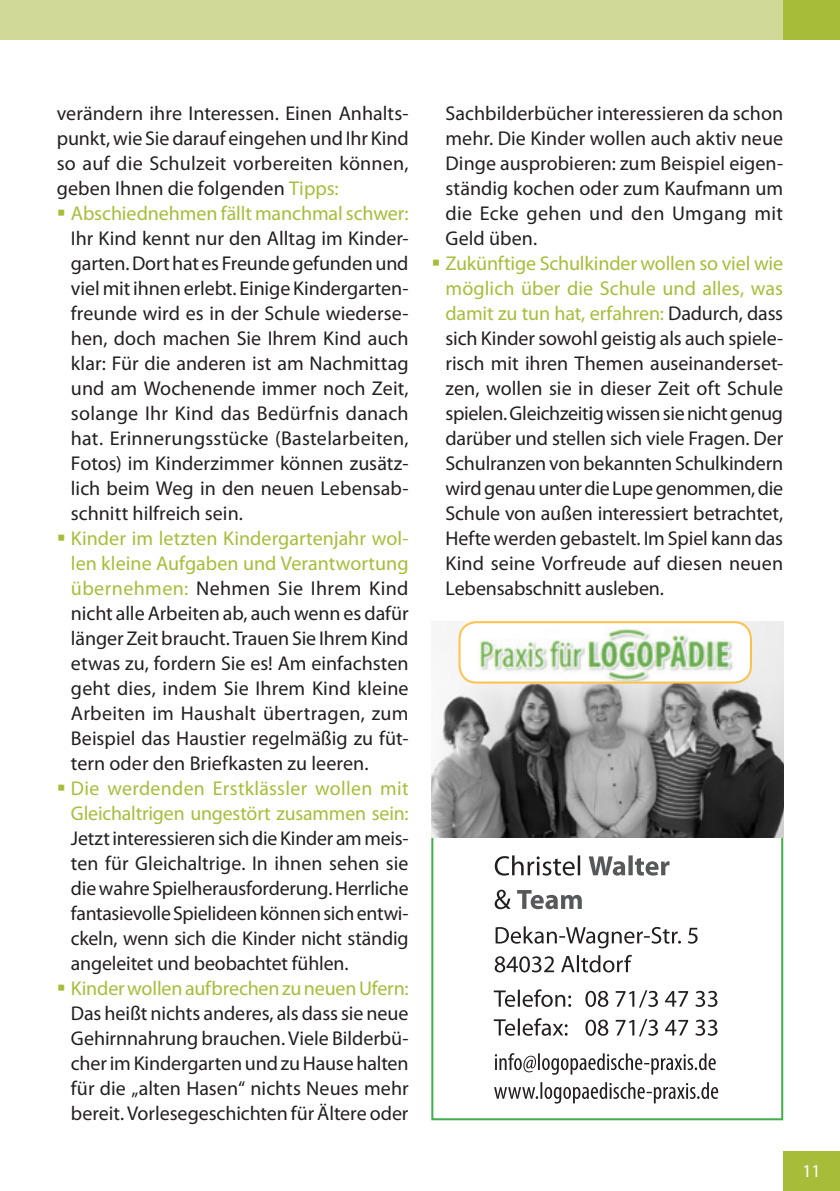
<style>
.page{position:relative;width:840px;height:1191px;background:#fff}
.page>*{position:absolute;margin:0;border:0;box-sizing:border-box;transform-origin:0 0}
.t1{font:20px/25px "Myriad Pro";color:#231f20;text-align:justify}
.t2{font:20px/25px "Myriad Pro";color:#a7bd39;text-align:right}
.t3{font:18px "Myriad Pro";color:#fff}
.s1{color:#a7bd39}
</style>
<div class="page">
<div style="left:782px;top:1151px;width:57px;height:40px;background:#a7bd39"></div>
<div style="left:0;top:0;width:839px;height:40px;background:#d0da96"></div>
<div style="left:782px;top:0;width:57px;height:40px;background:#a7bd39"></div>
<div style="left:431px;top:732px;width:351px;height:388px;border:2px solid #40ae49"></div>
<img style="left:431px;top:621px;width:351px;height:216px">
<div style="left:459px;top:622px;width:291px;height:60px;background:#fff;border-radius:17px"></div>
<img style="left:480px;top:629px;width:253px;height:51px">
<div style="left:458px;top:621px;width:293px;height:62px;border:2px solid #fec24c;border-radius:17px"></div>
<svg style="left:494px;top:855px;width:86px;height:20px"></svg>
<svg style="left:588px;top:855px;width:81px;height:20px"></svg>
<svg style="left:494px;top:889px;width:16px;height:20px"></svg>
<svg style="left:517px;top:890px;width:64px;height:19px"></svg>
<svg style="left:495px;top:926px;width:202px;height:22px"></svg>
<svg style="left:494px;top:955px;width:137px;height:17px"></svg>
<svg style="left:493px;top:989px;width:224px;height:18px"></svg>
<svg style="left:493px;top:1018px;width:224px;height:18px"></svg>
<svg style="left:494px;top:1053px;width:221px;height:21px"></svg>
<svg style="left:494px;top:1082px;width:223px;height:21px"></svg>
<p class="t1" style="left:57px;top:100px;width:353px">verändern ihre Interessen. Einen Anhalts&shy;punkt, wie Sie darauf eingehen und Ihr Kind so auf die Schulzeit vorbereiten können, geben Ihnen die folgenden <span class="s1">Tipps:</span></p>
<p class="t1" style="left:71px;top:200px;width:339px;text-indent:-14px"><span class="s1">▪ Abschiednehmen fällt manchmal schwer:<br></span>Ihr Kind kennt nur den Alltag im Kinder&shy;garten. Dort hat es Freunde gefunden und viel mit ihnen erlebt. Einige Kindergarten&shy;freunde wird es in der Schule wiederse&shy;hen, doch machen Sie Ihrem Kind auch klar: Für die anderen ist am Nachmittag und am Wochenende immer noch Zeit, solange Ihr Kind das Bedürfnis danach hat. Erinnerungsstücke (Bastelarbeiten, Fotos) im Kinderzimmer können zusätz&shy;lich beim Weg in den neuen Lebensab&shy;schnitt hilfreich sein.</p>
<p class="t1" style="left:71px;top:525px;width:339px;text-indent:-14px"><span class="s1">▪ Kinder im letzten Kindergartenjahr wol&shy;len kleine Aufgaben und Verantwortung übernehmen:</span> Nehmen Sie Ihrem Kind nicht alle Arbeiten ab, auch wenn es dafür länger Zeit braucht. Trauen Sie Ihrem Kind etwas zu, fordern Sie es! Am einfachsten geht dies, indem Sie Ihrem Kind kleine Arbeiten im Haushalt übertragen, zum Beispiel das Haustier regelmäßig zu füt&shy;tern oder den Briefkasten zu leeren.</p>
<p class="t2" style="left:57px;top:775px;width:353px">▪ Die werdenden Erstklässler wollen mit<br>Gleichaltrigen ungestört zusammen sein:</p>
<p class="t1" style="left:71px;top:825px;width:339px">Jetzt interessieren sich die Kinder am meis&shy;ten für Gleichaltrige. In ihnen sehen sie die wahre Spielherausforderung. Herrliche fantasievolle Spielideen können sich entwi&shy;ckeln, wenn sich die Kinder nicht ständig angeleitet und beobachtet fühlen.</p>
<p class="t1" style="left:71px;top:975px;width:339px;text-indent:-14px"><span class="s1">▪ Kinder wollen aufbrechen zu neuen Ufern:<br></span>Das heißt nichts anderes, als dass sie neue Gehirnnahrung brauchen. Viele Bilderbü&shy;cher im Kindergarten und zu Hause halten für die „alten Hasen“ nichts Neues mehr bereit. Vorlesegeschichten für Ältere oder</p>
<p class="t1" style="left:445px;top:100px;width:339px">Sachbilderbücher interessieren da schon mehr. Die Kinder wollen auch aktiv neue Dinge ausprobieren: zum Beispiel eigen&shy;ständig kochen oder zum Kaufmann um die Ecke gehen und den Umgang mit Geld üben.</p>
<p class="t1" style="left:445px;top:250px;width:339px;text-indent:-14px"><span class="s1">▪ Zukünftige Schulkinder wollen so viel wie möglich über die Schule und alles, was damit zu tun hat, erfahren:</span> Dadurch, dass sich Kinder sowohl geistig als auch spiele&shy;risch mit ihren Themen auseinanderset&shy;zen, wollen sie in dieser Zeit oft Schule spielen. Gleichzeitig wissen sie nicht genug darüber und stellen sich viele Fragen. Der Schulranzen von bekannten Schulkindern wird genau unter die Lupe genommen, die Schule von außen interessiert betrachtet, Hefte werden gebastelt. Im Spiel kann das Kind seine Vorfreude auf diesen neuen Lebensabschnitt ausleben.</p>
<p class="t3" style="left:801px;top:1160px;width:8px">11</p>
</div>
